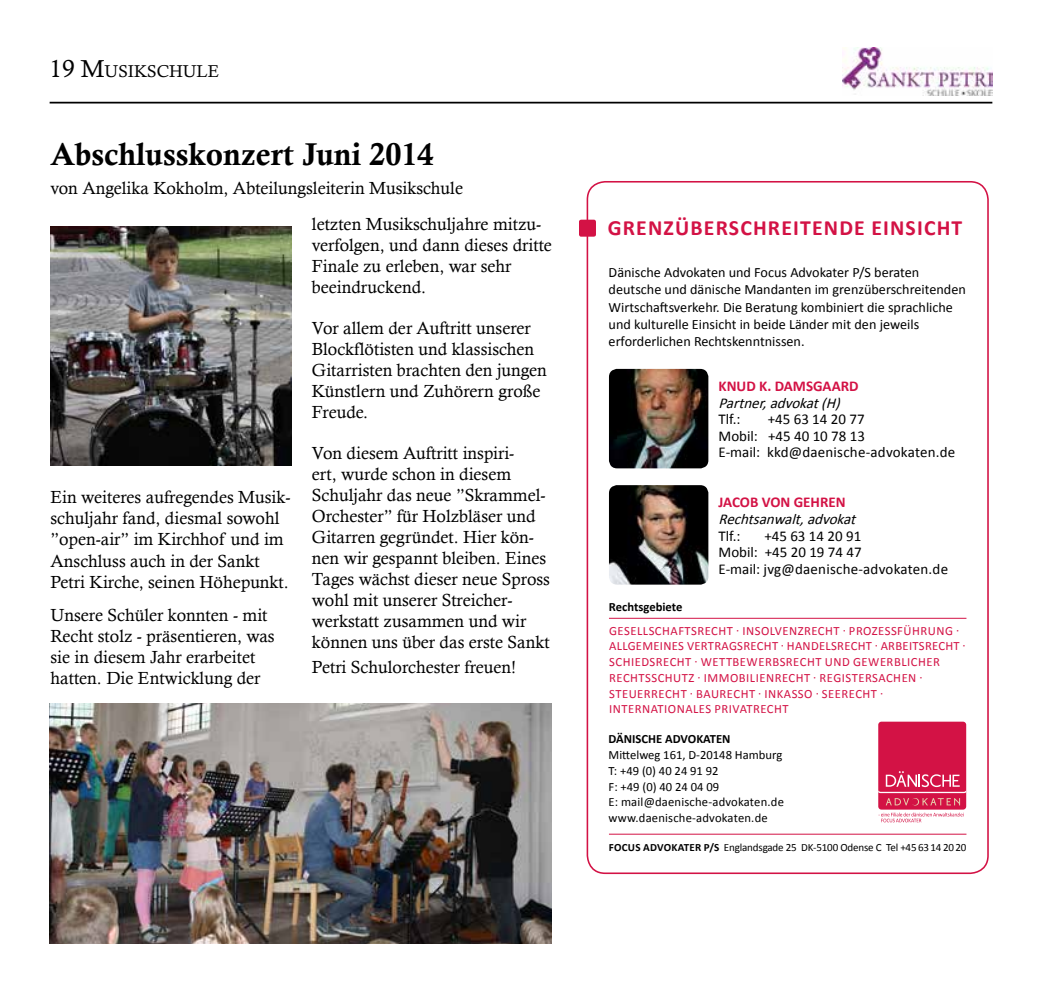
<style>
.page{position:relative;width:1042px;height:993px;background:#fff}
.page>*{position:absolute;margin:0;border:0;box-sizing:border-box;transform-origin:0 0}
.t1{font:31.5px "Calis MT Bol";color:#000}
.t2{font:700 21.7px "Calibri";letter-spacing:.055em;color:#d31245}
.t3{font:17.5px/21px "Calisto";color:#000}
.t4{font:17.15px "Calisto";color:#000}
.t5{font:15.05px/16.6px "Calibri";color:#000}
.t6{font:italic 15.05px "Calibri";color:#000}
.t7{font:700 15.05px "Calibri";color:#d31245}
.t8{font:14.17px/17.3px "Calibri";color:#000}
.t9{font:12.6px/15.8px "Calibri";letter-spacing:.04em;color:#d31245}
.t10{font:12.6px/15.8px "Calibri";letter-spacing:.005em;color:#000}
.t11{font:700 12.6px "Calibri";color:#000}
.t12{font:11.03px "Calibri";letter-spacing:-.015em;color:#000}
.s1{font-size:24.5px}
.s2{font-weight:700}
</style>
<div class="page">
<hr style="left:50px;top:102px;width:942px;height:1px;background:#000">
<img style="left:842px;top:47px;width:150px;height:49px">
<div style="left:586px;top:181px;width:403px;height:692px;border:2px solid #d31245;border-radius:18px"></div>
<img style="left:609px;top:369px;width:99px;height:99px">
<img style="left:609px;top:485px;width:99px;height:99px">
<svg style="left:878px;top:721px;width:88px;height:101px;background:#da3e67"></svg>
<div style="left:579px;top:219px;width:17px;height:17px;background:#d31245;border-radius:2px"></div>
<hr style="left:609px;top:617px;width:357px;height:1px;background:#d31245">
<hr style="left:609px;top:833px;width:357px;height:1px;background:#d31245">
<img style="left:50px;top:703px;width:501px;height:240px">
<img style="left:50px;top:227px;width:241px;height:238px">
<p class="t4" style="left:50px;top:61px;width:171px"><span class="s1">19 M</span>USIKSCHULE</p>
<h1 class="t1" style="left:50px;top:136px;width:385px">Abschlusskonzert Juni 2014</h1>
<p class="t3" style="left:50px;top:177px;width:414px">von Angelika Kokholm, Abteilungsleiterin Musikschule</p>
<p class="t3" style="left:50px;top:486px;width:241px">Ein weiteres aufregendes Musik&shy;schuljahr fand, diesmal sowohl ”open-air” im Kirchhof und im<br>Anschluss auch in der Sankt<br>Petri Kirche, seinen Höhepunkt.</p>
<p class="t3" style="left:50px;top:604px;width:226px">Unsere Schüler konnten - mit<br>Recht stolz - präsentieren, was sie in diesem Jahr erarbeitet hatten. Die Entwicklung der</p>
<p class="t3" style="left:312px;top:213px;width:242px">letzten Musikschuljahre mitzu&shy;verfolgen, und dann dieses dritte<br>Finale zu erleben, war sehr beeindruckend.</p>
<p class="t3" style="left:312px;top:317px;width:236px">Vor allem der Auftritt unserer<br>Blockflötisten und klassischen<br>Gitarristen brachten den jungen<br>Künstlern und Zuhörern große<br>Freude.</p>
<p class="t3" style="left:312px;top:442px;width:240px">Von diesem Auftritt inspiri-<br>ert, wurde schon in diesem<br>Schuljahr das neue ”Skrammel-<br>Orchester” für Holzbläser und<br>Gitarren gegründet. Hier kön&shy;nen wir gespannt bleiben. Eines<br>Tages wächst dieser neue Spross wohl mit unserer Streicher&shy;werkstatt zusammen und wir können uns über das erste Sankt</p>
<p class="t3" style="left:312px;top:656px;width:206px">Petri Schulorchester freuen!</p>
<p class="t2" style="left:608px;top:214px;width:356px">GRENZÜBERSCHREITENDE EINSICHT</p>
<p class="t8" style="left:609px;top:263px;width:359px">Dänische Advokaten und Focus Advokater P/S beraten deutsche und dänische Mandanten im grenzüberschreitenden Wirtschaftsverkehr. Die Beratung kombiniert die sprachliche und kulturelle Einsicht in beide Länder mit den jeweils erforderlichen Rechtskenntnissen.</p>
<p class="t7" style="left:718px;top:376px;width:142px">KNUD K. DAMSGAARD</p>
<p class="t6" style="left:718px;top:393px;width:128px">Partner,advokat(H)</p>
<p class="t5" style="left:718px;top:411px;width:24px">Tlf.:</p>
<p class="t5" style="left:718px;top:411px;width:238px;text-indent:49px">+45 63 14 20 77<br>Mobil: +45 40 10 78 13<br>E-mail: kkd@daenische-advokaten.de</p>
<p class="t7" style="left:718px;top:492px;width:129px">JACOB VON GEHREN</p>
<p class="t6" style="left:718px;top:509px;width:143px">Rechtsanwalt,advokat</p>
<p class="t5" style="left:718px;top:527px;width:24px">Tlf.:</p>
<p class="t5" style="left:718px;top:527px;width:231px;text-indent:46px">+45 63 14 20 91<br>Mobil: +45 20 19 74 47<br>E-mail: jvg@daenische-advokaten.de</p>
<p class="t11" style="left:609px;top:598px;width:75px">Rechtsgebiete</p>
<p class="t9" style="left:609px;top:622px;width:358px">GESELLSCHAFTSRECHT · INSOLVENZRECHT · PROZESSFÜHRUNG · ALLGEMEINES VERTRAGSRECHT · HANDELSRECHT · ARBEITSRECHT · SCHIEDSRECHT · WETTBEWERBSRECHT UND GEWERBLICHER RECHTSSCHUTZ · IMMOBILIENRECHT · REGISTERSACHEN · STEUERRECHT · BAURECHT · INKASSO · SEERECHT · INTERNATIONALES PRIVATRECHT</p>
<p class="t11" style="left:609px;top:731px;width:123px">DÄNISCHE ADVOKATEN</p>
<p class="t10" style="left:609px;top:747px;width:177px">Mittelweg 161, D-20148 Hamburg<br>T: +49 (0) 40 24 91 92<br>F: +49 (0) 40 24 04 09<br>E: mail@daenische-advokaten.de www.daenische-advokaten.de</p>
<p class="t12" style="left:609px;top:840px;width:359px"><span class="s2">FOCUS ADVOKATER P/S</span> Englandsgade 25 DK-5100 Odense C Tel +45 63 14 20 20</p>
</div>
